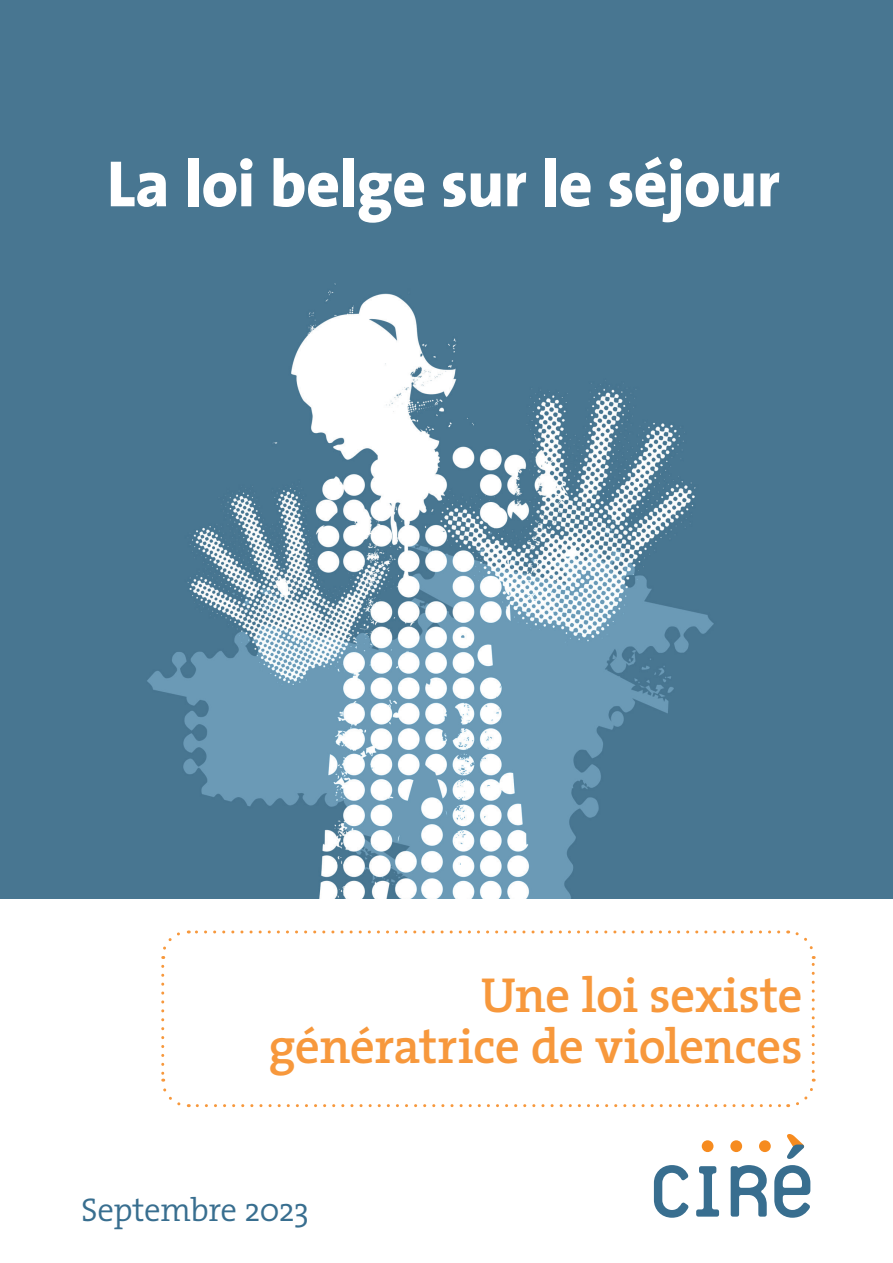
<style>
.page{position:relative;width:893px;height:1263px;background:#fff}
.page>*{position:absolute;margin:0;border:0;box-sizing:border-box;transform-origin:0 0}
.t1{font:800 66px "The Sans";letter-spacing:-.01em;color:#fff}
.t2{font:600 49.5px/51px "The Serif";letter-spacing:-.015em;color:#f7983c;text-align:right}
.t3{font:300 33px "The Serif";letter-spacing:-.02em;color:#386e8f}
</style>
<div class="page">
<img style="left:0;top:0;width:893px;height:899px">
<svg style="left:654px;top:1165px;width:35px;height:53px"></svg>
<svg style="left:696px;top:1166px;width:23px;height:50px"></svg>
<svg style="left:731px;top:1165px;width:36px;height:51px"></svg>
<svg style="left:774px;top:1134px;width:36px;height:84px"></svg>
<div style="left:702px;top:1140px;width:11px;height:12px;background:#f68b1f;border-radius:50%"></div>
<div style="left:730px;top:1140px;width:12px;height:12px;background:#f68b1f;border-radius:50%"></div>
<div style="left:759px;top:1140px;width:12px;height:12px;background:#f68b1f;border-radius:50%"></div>
<svg style="left:161px;top:932px;width:19px;height:27px"></svg>
<svg style="left:161px;top:966px;width:28px;height:142px"></svg>
<svg style="left:197px;top:1078px;width:619px;height:29px"></svg>
<svg style="left:788px;top:930px;width:27px;height:141px"></svg>
<svg style="left:188px;top:930px;width:591px;height:3px"></svg>
<h1 class="t1" style="left:107px;top:128px;width:675px">La loi belge sur le séjour</h1>
<p class="t2" style="left:268px;top:968px;width:536px">Une loi sexiste génératrice de violences</p>
<p class="t3" style="left:81px;top:1182px;width:230px">Septembre 2023</p>
</div>
